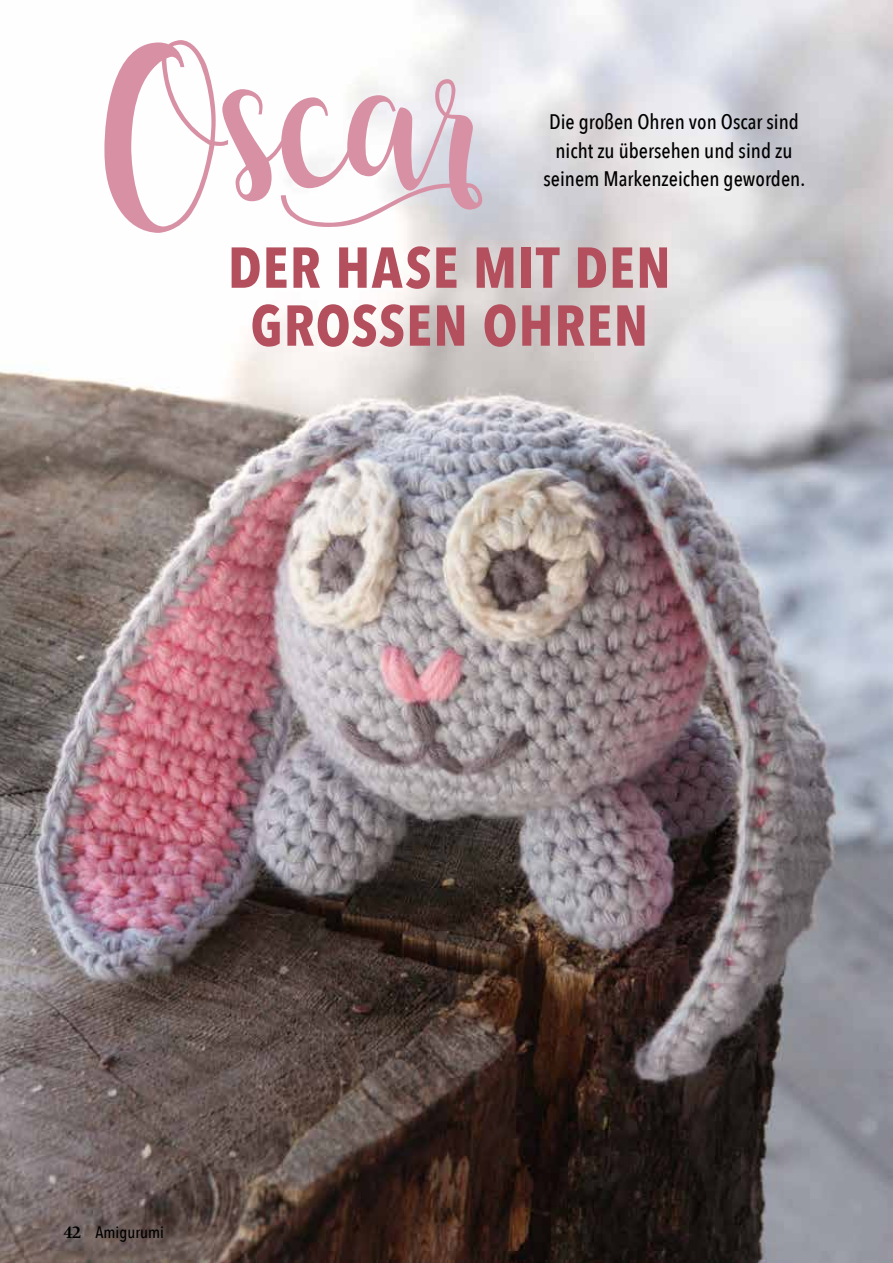
<style>
.page{position:relative;width:893px;height:1263px;background:#fff}
.page>*{position:absolute;margin:0;border:0;box-sizing:border-box;transform-origin:0 0}
.t1{font:167.4px "Buttercup Sample";color:#d890a5}
.t2{font:700 57px/57.9px "Avenir Next Condensed";letter-spacing:.02em;color:#b4505e;text-align:center}
.t3{font:500 21px/28.5px "Avenir Next Condensed";color:#000;text-align:center}
.t4{font:500 16.5px "Avenir Next Condensed";color:#000}
.s1{font-family:"Constantia";font-weight:700}
</style>
<div class="page">
<img style="left:0;top:0;width:893px;height:1263px">
<h1 class="t1" style="left:104px;top:36px;width:528px">Oscar</h1>
<p class="t3" style="left:543px;top:108px;width:263px">Die großen Ohren von Oscar sind nicht zu übersehen und sind zu seinem Markenzeichen geworden.</p>
<h2 class="t2" style="left:228px;top:238px;width:444px">DER HASE MIT DEN<br>GROSSEN OHREN</h2>
<p class="t4" style="left:64px;top:1222px;width:102px"><span class="s1">42</span> Amigurumi</p>
</div>
